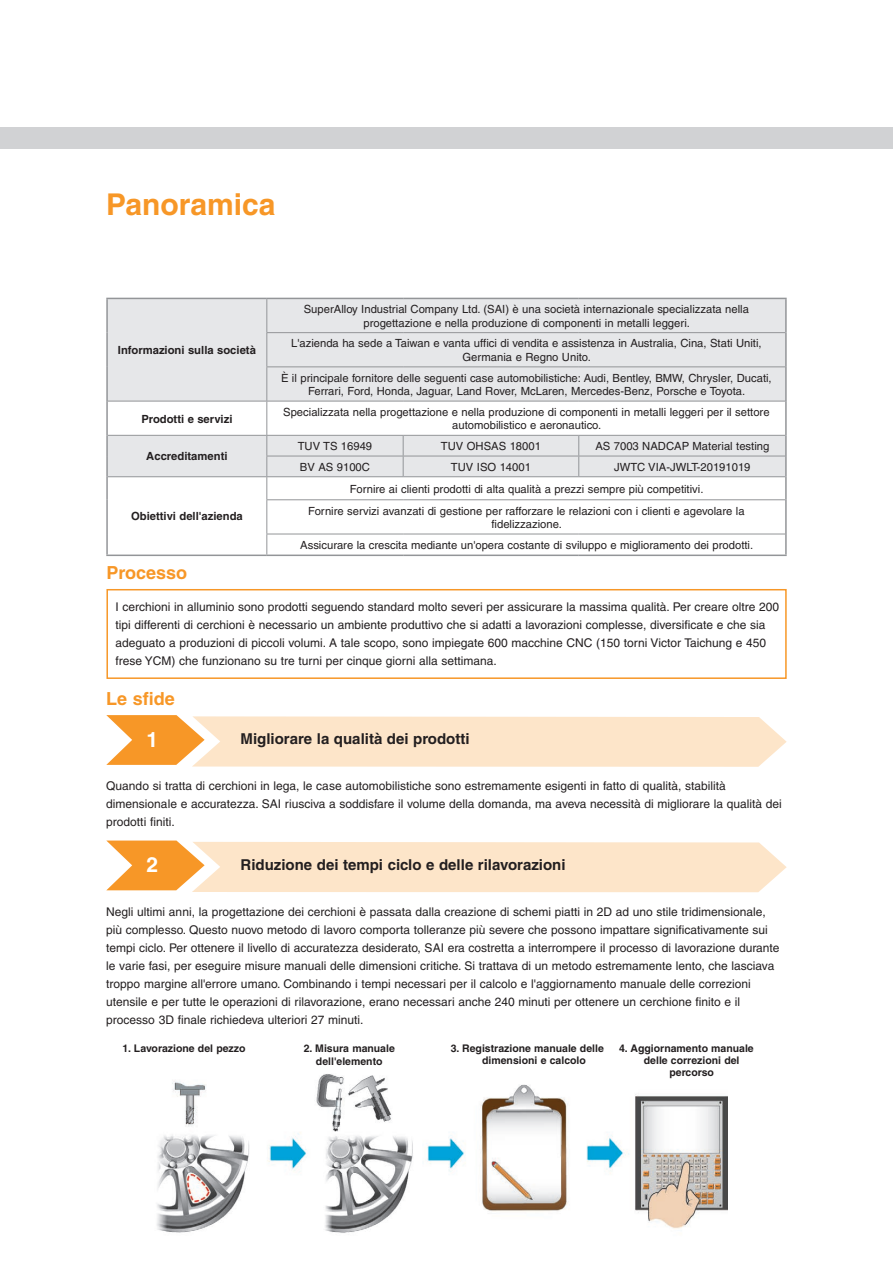
<style>
.page{position:relative;width:893px;height:1263px;background:#fff}
.page>*{position:absolute;margin:0;border:0;box-sizing:border-box;transform-origin:0 0}
.Heading{font:700 30px "Helvetica";color:#f79727}
.Bullet_text{font:700 21px "Helvetica";color:#fff}
.Sub_heading{font:700 18px "Helvetica";color:#f79727}
.Bullet_text-2{font:700 15px "Helvetica";color:#231f20}
.Text{font:12px/18px "Helvetica";color:#231f20}
.Bullet_text-3{font:12px/18px "Helvetica";color:#231f20}
.Table_text_8pt{font:11.25px/13.5px "Helvetica";color:#231f20;text-align:center}
.Table_heading_black{font:700 11.25px "Helvetica";color:#231f20}
.Shaded_heading_12pt{font:700 10.5px/12px "Helvetica";color:#231f20}
</style>
<div class="page">
<div style="left:0;top:128px;width:893px;height:21px;background:#d1d2d4"></div>
<img style="left:157px;top:1074px;width:571px;height:159px">
<div style="left:106px;top:589px;width:681px;height:90px;border:2px solid #f79727"></div>
<svg style="left:106px;top:715px;width:681px;height:52px;background:#fcdfbe"></svg>
<svg style="left:106px;top:840px;width:681px;height:52px;background:#fcdfbe"></svg>
<svg style="left:108px;top:299px;width:677px;height:177px;fill:#e6e7e9"></svg>
<hr style="left:785px;top:299px;width:2px;height:34px;background:#939598">
<hr style="left:785px;top:333px;width:2px;height:34px;background:#939598">
<hr style="left:785px;top:367px;width:2px;height:34px;background:#939598">
<hr style="left:785px;top:401px;width:2px;height:34px;background:#939598">
<hr style="left:785px;top:477px;width:2px;height:23px;background:#939598">
<hr style="left:785px;top:500px;width:2px;height:34px;background:#939598">
<hr style="left:785px;top:534px;width:2px;height:21px;background:#939598">
<hr style="left:106px;top:555px;width:161px;height:1px;background:#939598">
<hr style="left:106px;top:298px;width:161px;height:1px;background:#939598">
<hr style="left:106px;top:299px;width:2px;height:34px;background:#939598">
<hr style="left:267px;top:298px;width:136px;height:1px;background:#939598">
<hr style="left:403px;top:298px;width:176px;height:1px;background:#939598">
<hr style="left:579px;top:298px;width:208px;height:1px;background:#939598">
<hr style="left:106px;top:333px;width:2px;height:34px;background:#939598">
<hr style="left:106px;top:367px;width:2px;height:34px;background:#939598">
<hr style="left:106px;top:401px;width:2px;height:34px;background:#939598">
<hr style="left:106px;top:435px;width:2px;height:21px;background:#939598">
<hr style="left:785px;top:435px;width:2px;height:21px;background:#939598">
<hr style="left:106px;top:456px;width:2px;height:21px;background:#939598">
<hr style="left:785px;top:456px;width:2px;height:21px;background:#939598">
<hr style="left:106px;top:477px;width:2px;height:23px;background:#939598">
<hr style="left:106px;top:500px;width:2px;height:34px;background:#939598">
<hr style="left:106px;top:534px;width:2px;height:21px;background:#939598">
<hr style="left:266px;top:299px;width:1px;height:33px;background:#939598">
<hr style="left:266px;top:333px;width:1px;height:33px;background:#939598">
<hr style="left:266px;top:366px;width:137px;height:1px;background:#939598">
<hr style="left:266px;top:367px;width:1px;height:34px;background:#939598">
<hr style="left:403px;top:366px;width:176px;height:1px;background:#939598">
<hr style="left:579px;top:366px;width:206px;height:1px;background:#939598">
<hr style="left:108px;top:401px;width:159px;height:1px;background:#939598">
<hr style="left:267px;top:401px;width:136px;height:1px;background:#939598">
<hr style="left:266px;top:401px;width:1px;height:34px;background:#939598">
<hr style="left:403px;top:401px;width:176px;height:1px;background:#939598">
<hr style="left:579px;top:401px;width:206px;height:1px;background:#939598">
<hr style="left:108px;top:435px;width:159px;height:1px;background:#939598">
<hr style="left:267px;top:435px;width:136px;height:1px;background:#939598">
<hr style="left:403px;top:435px;width:176px;height:1px;background:#939598">
<hr style="left:579px;top:435px;width:206px;height:1px;background:#939598">
<hr style="left:266px;top:456px;width:137px;height:1px;background:#939598">
<hr style="left:403px;top:456px;width:176px;height:1px;background:#939598">
<svg style="left:403px;top:436px;width:1px;height:40px"></svg>
<hr style="left:579px;top:456px;width:206px;height:1px;background:#939598">
<svg style="left:578px;top:436px;width:1px;height:40px"></svg>
<hr style="left:108px;top:476px;width:159px;height:1px;background:#939598">
<hr style="left:267px;top:476px;width:136px;height:1px;background:#939598">
<svg style="left:266px;top:436px;width:1px;height:63px"></svg>
<hr style="left:403px;top:476px;width:176px;height:1px;background:#939598">
<hr style="left:579px;top:476px;width:206px;height:1px;background:#939598">
<hr style="left:266px;top:499px;width:137px;height:1px;background:#939598">
<hr style="left:266px;top:500px;width:1px;height:34px;background:#939598">
<hr style="left:403px;top:499px;width:176px;height:1px;background:#939598">
<hr style="left:579px;top:499px;width:206px;height:1px;background:#939598">
<hr style="left:266px;top:534px;width:137px;height:1px;background:#939598">
<svg style="left:266px;top:534px;width:1px;height:21px"></svg>
<hr style="left:403px;top:534px;width:176px;height:1px;background:#939598">
<hr style="left:579px;top:534px;width:206px;height:1px;background:#939598">
<hr style="left:266px;top:332px;width:137px;height:1px;background:#939598">
<hr style="left:403px;top:332px;width:176px;height:1px;background:#939598">
<hr style="left:579px;top:332px;width:206px;height:1px;background:#939598">
<hr style="left:267px;top:555px;width:136px;height:1px;background:#939598">
<hr style="left:403px;top:555px;width:176px;height:1px;background:#939598">
<hr style="left:579px;top:555px;width:208px;height:1px;background:#939598">
<p class="Heading" style="left:106px;top:186px;width:171px">Panoramica</p>
<p class="Table_heading_black" style="left:118px;top:343px;width:139px">Informazioni sulla società</p>
<p class="Table_text_8pt" style="left:304px;top:302px;width:447px">SuperAlloy Industrial Company Ltd. (SAI) è una società internazionale specializzata nella progettazione e nella produzione di componenti in metalli leggeri.</p>
<p class="Table_text_8pt" style="left:291px;top:337px;width:472px">L'azienda ha sede a Taiwan e vanta uffici di vendita e assistenza in Australia, Cina, Stati Uniti,<br>Germania e Regno Unito.</p>
<p class="Table_text_8pt" style="left:281px;top:371px;width:492px">È il principale fornitore delle seguenti case automobilistiche: Audi, Bentley, BMW, Chrysler, Ducati,<br>Ferrari, Ford, Honda, Jaguar, Land Rover, McLaren, Mercedes-Benz, Porsche e Toyota.</p>
<p class="Table_heading_black" style="left:141px;top:412px;width:93px">Prodotti e servizi</p>
<p class="Table_text_8pt" style="left:283px;top:405px;width:488px">Specializzata nella progettazione e nella produzione di componenti in metalli leggeri per il settore automobilistico e aeronautico.</p>
<p class="Table_heading_black" style="left:146px;top:450px;width:83px">Accreditamenti</p>
<p class="Table_text_8pt" style="left:298px;top:439px;width:76px">TUV TS 16949</p>
<p class="Table_text_8pt" style="left:441px;top:439px;width:102px">TUV OHSAS 18001</p>
<p class="Table_text_8pt" style="left:595px;top:439px;width:175px">AS 7003 NADCAP Material testing</p>
<p class="Table_text_8pt" style="left:300px;top:460px;width:72px">BV AS 9100C</p>
<p class="Table_text_8pt" style="left:451px;top:460px;width:82px">TUV ISO 14001</p>
<p class="Table_text_8pt" style="left:614px;top:460px;width:138px">JWTC VIA-JWLT-20191019</p>
<p class="Table_heading_black" style="left:131px;top:509px;width:113px">Obiettivi dell'azienda</p>
<p class="Table_text_8pt" style="left:350px;top:482px;width:355px">Fornire ai clienti prodotti di alta qualità a prezzi sempre più competitivi.</p>
<p class="Table_text_8pt" style="left:308px;top:504px;width:438px">Fornire servizi avanzati di gestione per rafforzare le relazioni con i clienti e agevolare la fidelizzazione.</p>
<p class="Table_text_8pt" style="left:300px;top:538px;width:454px">Assicurare la crescita mediante un'opera costante di sviluppo e miglioramento dei prodotti.</p>
<p class="Sub_heading" style="left:106px;top:562px;width:82px">Processo</p>
<p class="Bullet_text-3" style="left:115px;top:598px;width:665px">I cerchioni in alluminio sono prodotti seguendo standard molto severi per assicurare la massima qualità. Per creare oltre 200 tipi differenti di cerchioni è necessario un ambiente produttivo che si adatti a lavorazioni complesse, diversificate e che sia adeguato a produzioni di piccoli volumi. A tale scopo, sono impiegate 600 macchine CNC (150 torni Victor Taichung e 450 frese YCM) che funzionano su tre turni per cinque giorni alla settimana.</p>
<p class="Sub_heading" style="left:106px;top:688px;width:70px">Le sfide</p>
<p class="Bullet_text" style="left:147px;top:726px;width:13px">1</p>
<p class="Bullet_text-2" style="left:241px;top:730px;width:230px">Migliorare la qualità dei prodotti</p>
<p class="Text" style="left:106px;top:776px;width:677px">Quando si tratta di cerchioni in lega, le case automobilistiche sono estremamente esigenti in fatto di qualità, stabilità dimensionale e accuratezza. SAI riusciva a soddisfare il volume della domanda, ma aveva necessità di migliorare la qualità dei prodotti finiti.</p>
<p class="Bullet_text" style="left:147px;top:852px;width:13px">2</p>
<p class="Bullet_text-2" style="left:241px;top:855px;width:326px">Riduzione dei tempi ciclo e delle rilavorazioni</p>
<p class="Text" style="left:106px;top:903px;width:675px">Negli ultimi anni, la progettazione dei cerchioni è passata dalla creazione di schemi piatti in 2D ad uno stile tridimensionale, più complesso. Questo nuovo metodo di lavoro comporta tolleranze più severe che possono impattare significativamente sui tempi ciclo. Per ottenere il livello di accuratezza desiderato, SAI era costretta a interrompere il processo di lavorazione durante le varie fasi, per eseguire misure manuali delle dimensioni critiche. Si trattava di un metodo estremamente lento, che lasciava troppo margine all'errore umano. Combinando i tempi necessari per il calcolo e l'aggiornamento manuale delle correzioni utensile e per tutte le operazioni di rilavorazione, erano necessari anche 240 minuti per ottenere un cerchione finito e il processo 3D finale richiedeva ulteriori 27 minuti.</p>
<p class="Shaded_heading_12pt" style="left:122px;top:1042px;width:125px">1. Lavorazione del pezzo</p>
<p class="Shaded_heading_12pt" style="left:304px;top:1042px;width:93px">2. Misura manuale</p>
<p class="Shaded_heading_12pt" style="left:316px;top:1055px;width:68px">dell'elemento</p>
<p class="Shaded_heading_12pt" style="left:482px;top:1042px;width:123px;text-indent:-31px">3. Registrazione manuale delle dimensioni e calcolo</p>
<p class="Shaded_heading_12pt" style="left:619px;top:1042px;width:136px">4. Aggiornamento manuale</p>
<p class="Shaded_heading_12pt" style="left:644px;top:1054px;width:97px">delle correzioni del</p>
<p class="Shaded_heading_12pt" style="left:669px;top:1066px;width:46px">percorso</p>
</div>
